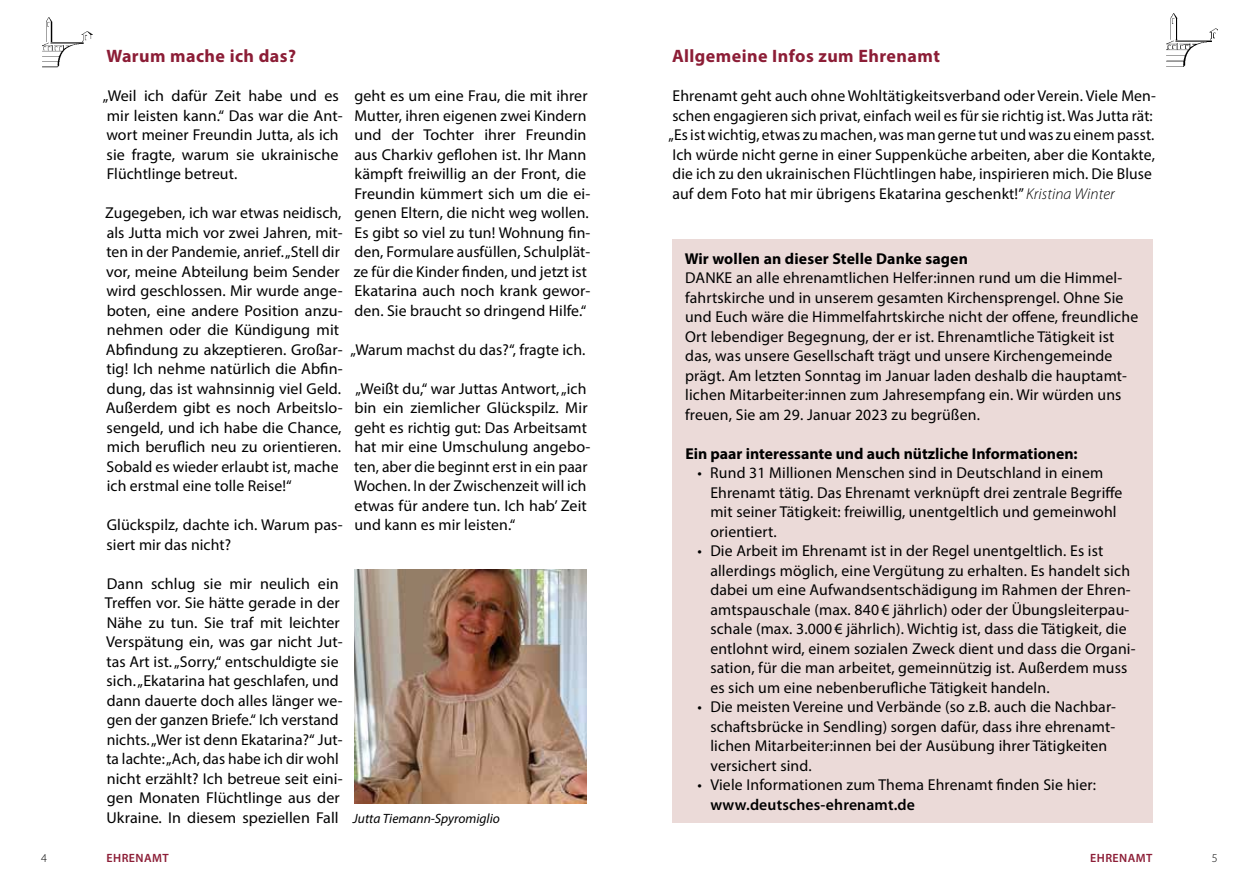
<style>
.page{position:relative;width:1259px;height:893px;background:#fff}
.page>*{position:absolute;margin:0;border:0;box-sizing:border-box;transform-origin:0 0}
.t1{font:700 18px "Myriad Pro";letter-spacing:.025em;color:#8c1d36}
.t2{font:15.75px/19.5px "Myriad Pro";letter-spacing:.005em;color:#000}
.t3{font:700 15.75px "Myriad Pro";color:#000}
.t4{font:600 15.75px "Myriad Pro";letter-spacing:.01em;color:#000}
.t5{font:italic 13.5px "Myriad Pro";color:#000}
.t6{font:600 12px "Myriad Pro";letter-spacing:.04em;color:#8c1d36}
.t7{font:300 12px "Myriad Pro";color:#000}
.s1{font-weight:300;font-style:italic}
</style>
<div class="page">
<img style="left:1166px;top:13px;width:51px;height:54px">
<img style="left:42px;top:17px;width:51px;height:50px">
<img style="left:354px;top:569px;width:233px;height:234px">
<div style="left:672px;top:239px;width:480px;height:584px;background:#ebdad8"></div>
<p class="t1" style="left:106px;top:44px;width:191px">Warum mache ich das?</p>
<p class="t1" style="left:672px;top:44px;width:269px">Allgemeine Infos zum Ehrenamt</p>
<p class="t2" style="left:103px;top:86px;width:241px">„Weil ich dafür Zeit habe und es mir leisten kann.“ Das war die Ant&shy;wort meiner Freundin Jutta, als ich sie fragte, warum sie ukrainische<br>Flüchtlinge betreut.</p>
<p class="t2" style="left:105px;top:203px;width:239px">Zugegeben, ich war etwas neidisch, als Jutta mich vor zwei Jahren, mit&shy;ten in der Pandemie, anrief. „Stell dir vor, meine Abteilung beim Sender wird geschlossen. Mir wurde ange&shy;boten, eine andere Position anzu&shy;nehmen oder die Kündigung mit Abfindung zu akzeptieren. Großar&shy;tig! Ich nehme natürlich die Abfin&shy;dung, das ist wahnsinnig viel Geld.<br>Außerdem gibt es noch Arbeitslo&shy;sengeld, und ich habe die Chance, mich beruflich neu zu orientieren.<br>Sobald es wieder erlaubt ist, mache ich erstmal eine tolle Reise!“</p>
<p class="t2" style="left:107px;top:515px;width:237px">Glückspilz, dachte ich. Warum pas&shy;siert mir das nicht?</p>
<p class="t2" style="left:105px;top:573px;width:239px">Dann schlug sie mir neulich ein Treffen vor. Sie hätte gerade in der Nähe zu tun. Sie traf mit leichter Verspätung ein, was gar nicht Jut&shy;tas Art ist. „Sorry,“ entschuldigte sie sich. „Ekatarina hat geschlafen, und dann dauerte doch alles länger we&shy;gen der ganzen Briefe.“ Ich verstand nichts. „Wer ist denn Ekatarina?“ Jut&shy;ta lachte: „Ach, das habe ich dir wohl nicht erzählt? Ich betreue seit eini&shy;gen Monaten Flüchtlinge aus der Ukraine. In diesem speziellen Fall</p>
<p class="t2" style="left:354px;top:86px;width:238px">geht es um eine Frau, die mit ihrer Mutter, ihren eigenen zwei Kindern und der Tochter ihrer Freundin aus Charkiv geflohen ist. Ihr Mann kämpft freiwillig an der Front, die Freundin kümmert sich um die ei&shy;genen Eltern, die nicht weg wollen.<br>Es gibt so viel zu tun! Wohnung fin&shy;den, Formulare ausfüllen, Schulplät&shy;ze für die Kinder finden, und jetzt ist Ekatarina auch noch krank gewor&shy;den. Sie braucht so dringend Hilfe.“</p>
<p class="t2" style="left:350px;top:339px;width:236px">„Warum machst du das?“, fragte ich.</p>
<p class="t2" style="left:354px;top:378px;width:238px">„Weißt du,“ war Juttas Antwort, „ich bin ein ziemlicher Glückspilz. Mir geht es richtig gut: Das Arbeitsamt hat mir eine Umschulung angebo&shy;ten, aber die beginnt erst in ein paar Wochen. In der Zwischenzeit will ich etwas für andere tun. Ich hab’ Zeit und kann es mir leisten.“</p>
<p class="t5" style="left:353px;top:810px;width:148px">Jutta Tiemann-Spyromiglio</p>
<p class="t2" style="left:668px;top:86px;width:489px">Ehrenamt geht auch ohne Wohltätigkeitsverband oder Verein. Viele Men&shy;schen engagieren sich privat, einfach weil es für sie richtig ist. Was Jutta rät: „Es ist wichtig, etwas zu machen, was man gerne tut und was zu einem passt.<br>Ich würde nicht gerne in einer Suppenküche arbeiten, aber die Kontakte, die ich zu den ukrainischen Flüchtlingen habe, inspirieren mich. Die Bluse auf dem Foto hat mir übrigens Ekatarina geschenkt!” <span class="s1">Kristina Winter</span></p>
<p class="t3" style="left:685px;top:248px;width:285px">Wir wollen an dieser Stelle Danke sagen</p>
<p class="t2" style="left:685px;top:268px;width:454px">DANKE an alle ehrenamtlichen Helfer:innen rund um die Himmel&shy;fahrtskirche und in unserem gesamten Kirchensprengel. Ohne Sie und Euch wäre die Himmelfahrtskirche nicht der offene, freundliche Ort lebendiger Begegnung, der er ist. Ehrenamtliche Tätigkeit ist das, was unsere Gesellschaft trägt und unsere Kirchengemeinde prägt. Am letzten Sonntag im Januar laden deshalb die hauptamt&shy;lichen Mitarbeiter:innen zum Jahresempfang ein. Wir würden uns freuen, Sie am 29. Januar 2023 zu begrüßen.</p>
<p class="t3" style="left:685px;top:443px;width:394px">Ein paar interessante und auch nützliche Informationen:</p>
<p class="t2" style="left:710px;top:463px;width:414px;text-indent:-13px">• Rund 31 Millionen Menschen sind in Deutschland in einem Ehrenamt tätig. Das Ehrenamt verknüpft drei zentrale Begriffe mit seiner Tätigkeit: freiwillig, unentgeltlich und gemeinwohl orientiert.</p>
<p class="t2" style="left:710px;top:541px;width:427px;text-indent:-13px">• Die Arbeit im Ehrenamt ist in der Regel unentgeltlich. Es ist allerdings möglich, eine Vergütung zu erhalten. Es handelt sich dabei um eine Aufwandsentschädigung im Rahmen der Ehren&shy;amtspauschale (max. 840 € jährlich) oder der Übungsleiterpau&shy;schale (max. 3.000 € jährlich). Wichtig ist, dass die Tätigkeit, die entlohnt wird, einem sozialen Zweck dient und dass die Organi&shy;sation, für die man arbeitet, gemeinnützig ist. Außerdem muss es sich um eine nebenberufliche Tätigkeit handeln.</p>
<p class="t2" style="left:710px;top:697px;width:407px;text-indent:-13px">• Die meisten Vereine und Verbände (so z.B. auch die Nachbar&shy;schaftsbrücke in Sendling) sorgen dafür, dass ihre ehrenamt&shy;lichen Mitarbeiter:innen bei der Ausübung ihrer Tätigkeiten versichert sind.</p>
<p class="t2" style="left:697px;top:775px;width:400px">• Viele Informationen zum Thema Ehrenamt finden Sie hier:</p>
<p class="t4" style="left:710px;top:794px;width:206px">www.deutsches-ehrenamt.de</p>
<p class="t6" style="left:106px;top:850px;width:64px">EHRENAMT</p>
<p class="t6" style="left:1090px;top:850px;width:64px">EHRENAMT</p>
<p class="t7" style="left:41px;top:850px;width:7px">4</p>
<p class="t7" style="left:1211px;top:850px;width:7px">5</p>
</div>
